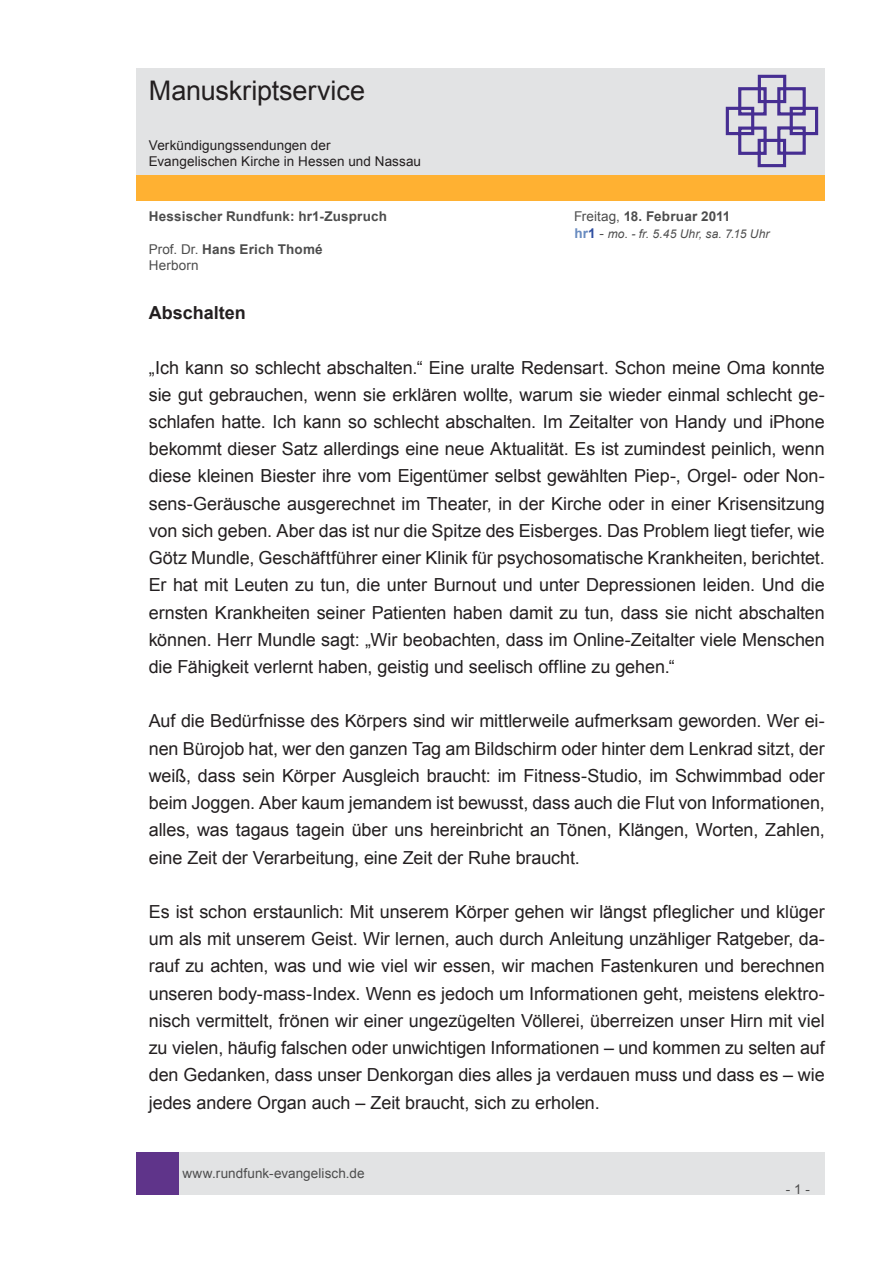
<style>
.page{position:relative;width:893px;height:1263px;background:#fff}
.page>*{position:absolute;margin:0;border:0;box-sizing:border-box;transform-origin:0 0}
.t1{font:27px "Arial";letter-spacing:-.005em;color:#231f20}
.t2{font:18px/27.2px "Arial";letter-spacing:-.005em;color:#231f20;text-align:justify}
.t3{font:700 18px "Arial";color:#231f20}
.t4{font:13.5px/16.2px "Arial";letter-spacing:.005em;color:#231f20}
.t5{font:13.5px/16.2px "Arial";letter-spacing:.005em;color:#4d4d4d}
.t6{font:700 13.5px "Arial";letter-spacing:.015em;color:#4d4d4d}
.t7{font:italic 12px "Arial";letter-spacing:.015em;color:#4d4d4d}
.s1{font-weight:400}
.s2{font-weight:700;font-style:normal;font-size:13.5px;color:#688bc0}
.s3{font-weight:700;font-style:normal;font-size:13.5px;color:#2f4fa1}
.s4{font-style:normal;font-size:13.5px}
.s5{font-weight:700}
</style>
<div class="page">
<div style="left:179px;top:1152px;width:646px;height:43px;background:#e2e3e4"></div>
<div style="left:136px;top:1152px;width:43px;height:43px;background:#5f348a"></div>
<div style="left:136px;top:175px;width:689px;height:26px;background:#ffb132"></div>
<div style="left:136px;top:68px;width:689px;height:106px;background:#e2e3e4"></div>
<svg style="left:725px;top:74px;width:94px;height:94px"></svg>
<h1 class="t1" style="left:149px;top:73px;width:218px">Manuskriptservice</h1>
<p class="t4" style="left:149px;top:137px;width:274px">Verkündigungssendungen der<br>Evangelischen Kirche in Hessen und Nassau</p>
<p class="t6" style="left:149px;top:208px;width:240px">Hessischer Rundfunk: hr1-Zuspruch</p>
<p class="t6" style="left:574px;top:208px;width:158px"><span class="s1">Freitag,</span> 18. Februar 2011</p>
<p class="t7" style="left:574px;top:226px;width:197px"><span class="s2">hr</span><span class="s3">1</span> <span class="s4">-</span> mo. - fr. 5.45 Uhr, sa. 7.15 Uhr</p>
<p class="t5" style="left:149px;top:241px;width:175px">Prof. Dr. <span class="s5">Hans Erich Thomé<br></span>Herborn</p>
<p class="t3" style="left:149px;top:301px;width:99px">Abschalten</p>
<p class="t2" style="left:149px;top:354px;width:678px">„Ich kann so schlecht abschalten.“ Eine uralte Redensart. Schon meine Oma konnte sie gut gebrauchen, wenn sie erklären wollte, warum sie wieder einmal schlecht ge&shy;schlafen hatte. Ich kann so schlecht abschalten. Im Zeitalter von Handy und iPhone bekommt dieser Satz allerdings eine neue Aktualität. Es ist zumindest peinlich, wenn diese kleinen Biester ihre vom Eigentümer selbst gewählten Piep-, Orgel- oder Non&shy;sens-Geräusche ausgerechnet im Theater, in der Kirche oder in einer Krisensitzung von sich geben. Aber das ist nur die Spitze des Eisberges. Das Problem liegt tiefer, wie Götz Mundle, Geschäftführer einer Klinik für psychosomatische Krankheiten, berichtet.<br>Er hat mit Leuten zu tun, die unter Burnout und unter Depressionen leiden. Und die ernsten Krankheiten seiner Patienten haben damit zu tun, dass sie nicht abschalten können. Herr Mundle sagt: „Wir beobachten, dass im Online-Zeitalter viele Menschen die Fähigkeit verlernt haben, geistig und seelisch offline zu gehen.“</p>
<p class="t2" style="left:149px;top:708px;width:678px">Auf die Bedürfnisse des Körpers sind wir mittlerweile aufmerksam geworden. Wer ei&shy;nen Bürojob hat, wer den ganzen Tag am Bildschirm oder hinter dem Lenkrad sitzt, der weiß, dass sein Körper Ausgleich braucht: im Fitness-Studio, im Schwimmbad oder beim Joggen. Aber kaum jemandem ist bewusst, dass auch die Flut von Informationen, alles, was tagaus tagein über uns hereinbricht an Tönen, Klängen, Worten, Zahlen, eine Zeit der Verarbeitung, eine Zeit der Ruhe braucht.</p>
<p class="t2" style="left:149px;top:898px;width:678px">Es ist schon erstaunlich: Mit unserem Körper gehen wir längst pfleglicher und klüger um als mit unserem Geist. Wir lernen, auch durch Anleitung unzähliger Ratgeber, da&shy;rauf zu achten, was und wie viel wir essen, wir machen Fastenkuren und berechnen unseren body-mass-Index. Wenn es jedoch um Informationen geht, meistens elektro&shy;nisch vermittelt, frönen wir einer ungezügelten Völlerei, überreizen unser Hirn mit viel zu vielen, häufig falschen oder unwichtigen Informationen – und kommen zu selten auf den Gedanken, dass unser Denkorgan dies alles ja verdauen muss und dass es – wie jedes andere Organ auch – Zeit braucht, sich zu erholen.</p>
<p class="t5" style="left:182px;top:1165px;width:184px">www.rundfunk-evangelisch.de</p>
<p class="t5" style="left:786px;top:1181px;width:26px">- 1 -</p>
</div>
